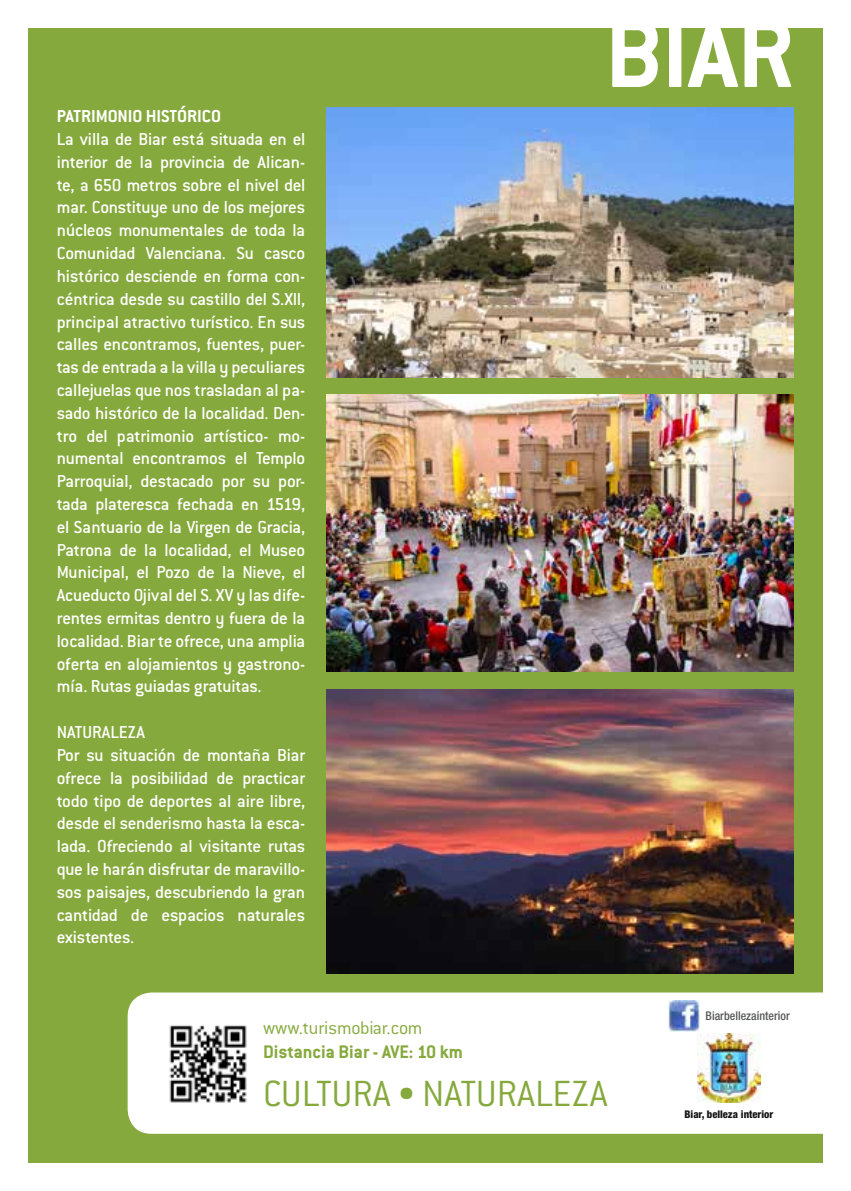
<style>
.page{position:relative;width:851px;height:1191px;background:#fff}
.page>*{position:absolute;margin:0;border:0;box-sizing:border-box;transform-origin:0 0}
.t1{font:700 108px "Conduit ITC";color:#fff}
.t2{font:300 40px "Conduit ITC";color:#86a93d}
.t3{font:700 20px "Conduit ITC";color:#86a93d}
.t4{font:300 20px "Conduit ITC";letter-spacing:-.005em;color:#86a93d}
.t5{font:500 19px/22.8px "Conduit ITC";letter-spacing:-.015em;color:#fff;text-align:justify}
.t6{font:700 19px "Conduit ITC";letter-spacing:-.005em;color:#fff}
.t7{font:500 condensed 12px "Helvetica Neue";color:#565858}
.t8{font:800 condensed 10.6px "Helvetica Neue";color:#121212}
</style>
<div class="page">
<div style="left:28px;top:28px;width:794px;height:1134px;background:#86a93d"></div>
<img style="left:327px;top:394px;width:466px;height:278px">
<img style="left:327px;top:108px;width:466px;height:270px">
<img style="left:327px;top:689px;width:466px;height:284px">
<div style="left:128px;top:992px;width:695px;height:141px;background:#fff"></div>
<img style="left:163px;top:1019px;width:90px;height:89px">
<img style="left:697px;top:1033px;width:63px;height:69px">
<img style="left:668px;top:1000px;width:31px;height:31px">
<p class="t6" style="left:57px;top:105px;width:166px">PATRIMONIO HISTÓRICO</p>
<p class="t5" style="left:57px;top:128px;width:250px">La villa de Biar está situada en el interior de la provincia de Alican&shy;te, a 650 metros sobre el nivel del mar. Constituye uno de los mejores núcleos monumentales de toda la Comunidad Valenciana. Su casco histórico desciende en forma con&shy;céntrica desde su castillo del S.XII, principal atractivo turístico. En sus calles encontramos, fuentes, puer&shy;tas de entrada a la villa y peculiares callejuelas que nos trasladan al pa&shy;sado histórico de la localidad. Den&shy;tro del patrimonio artístico- mo&shy;numental encontramos el Templo Parroquial, destacado por su por&shy;tada plateresca fechada en 1519, el Santuario de la Virgen de Gracia, Patrona de la localidad, el Museo Municipal, el Pozo de la Nieve, el Acueducto Ojival del S. XV y las dife&shy;rentes ermitas dentro y fuera de la localidad. Biar te ofrece, una amplia oferta en alojamientos y gastrono&shy;mía. Rutas guiadas gratuitas.</p>
<p class="t5" style="left:57px;top:720px;width:250px;text-align:left">NATURALEZA<br>Por su situación de montaña Biar ofrece la posibilidad de practicar todo tipo de deportes al aire libre, desde el senderismo hasta la esca&shy;lada. Ofreciendo al visitante rutas que le harán disfrutar de maravillo&shy;sos paisajes, descubriendo la gran cantidad de espacios naturales existentes.</p>
<h1 class="t1" style="left:605px;top:-10px;width:191px">BIAR</h1>
<p class="t4" style="left:263px;top:1017px;width:161px">www.turismobiar.com</p>
<p class="t3" style="left:263px;top:1040px;width:201px">Distancia Biar - AVE: 10 km</p>
<h2 class="t2" style="left:263px;top:1072px;width:346px">CULTURA • NATURALEZA</h2>
<p class="t7" style="left:705px;top:1009px;width:86px">Biarbellezainterior</p>
<p class="t8" style="left:684px;top:1107px;width:90px">Biar, belleza interior</p>
</div>
